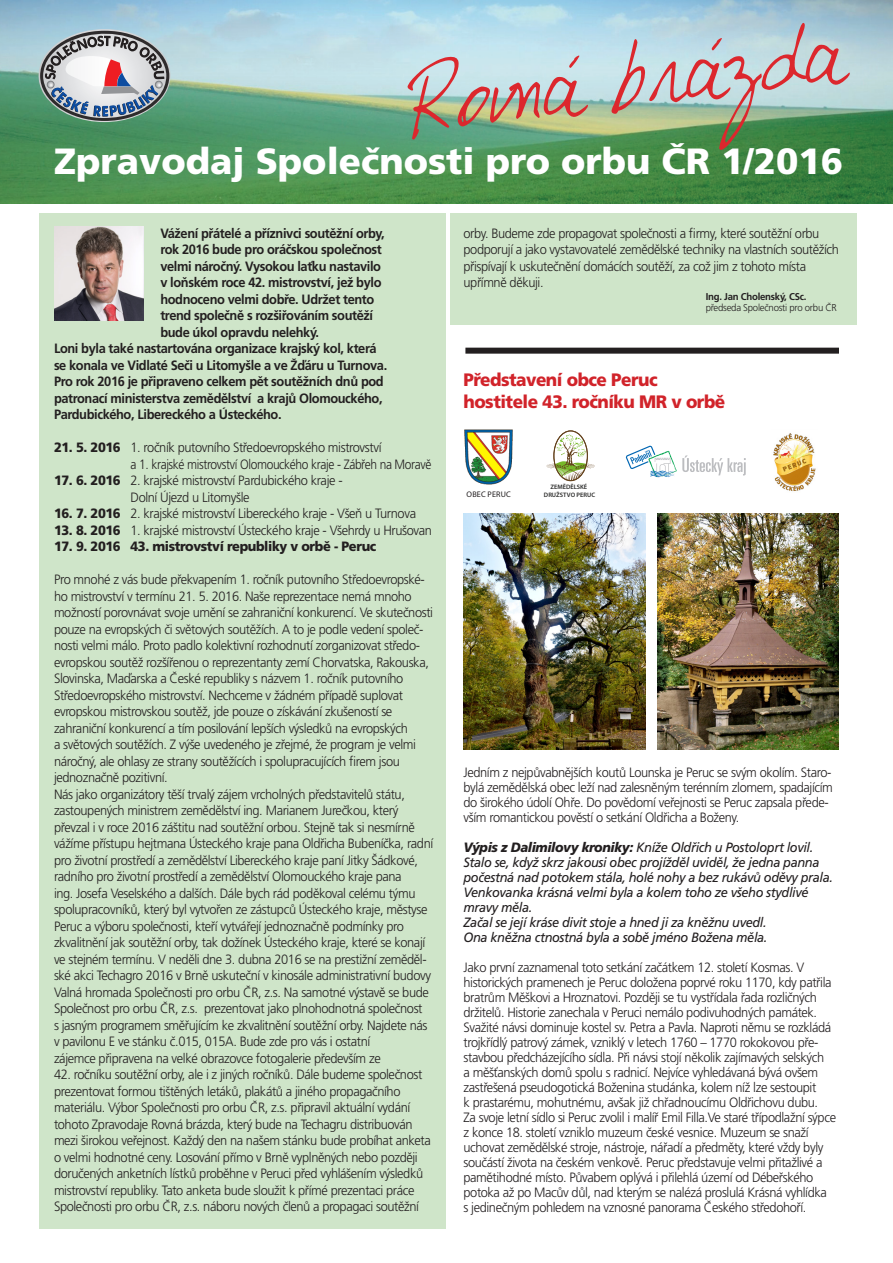
<style>
.page{position:relative;width:893px;height:1263px;background:#fff}
.page>*{position:absolute;margin:0;border:0;box-sizing:border-box;transform-origin:0 0}
.t1{font:73.2px "DJB My Boyfriend's Handwriting";color:#dc272d}
.t2{font:900 36.45px "Frutiger CE";color:#fff}
.t3{font:900 18px "Frutiger CE";letter-spacing:-.03em;color:#d1232a;scale:.95 1}
.t4{font:300 13.5px/16.5px "Frutiger CE";letter-spacing:-.03em;color:#231f20;scale:.95 1}
.t5{font:700 13.5px "Frutiger CE";letter-spacing:-.03em;color:#231f20;scale:.95 1}
.t6{font:italic 13.5px/15px "Frutiger CE";letter-spacing:-.03em;color:#231f20;scale:.95 1}
.t7{font:300 13.5px "Frutiger CE";letter-spacing:-.03em;color:#231f20;scale:.89 1}
.t8{font:900 13.5px "Frutiger CE";letter-spacing:-.03em;color:#231f20;scale:.95 1}
.t9{font:300 9.9px "Frutiger CE";letter-spacing:-.025em;color:#231f20}
.t10{font:700 9.9px "Frutiger CE";letter-spacing:-.025em;color:#231f20}
.t11{font:8.1px "Myriad Pro";letter-spacing:.02em;color:#231f20}
.t12{font:600 6.45px "Myriad Pro";color:#2a2a29}
.s1{font-weight:900}
</style>
<div class="page">
<div style="left:39px;top:213px;width:407px;height:1016px;background:#cfe5c9"></div>
<div style="left:450px;top:213px;width:407px;height:112px;background:#cfe5c9"></div>
<img style="left:0;top:0;width:893px;height:204px">
<svg style="left:36px;top:29px;width:137px;height:93px;background:#9ea9ac"></svg>
<img style="left:54px;top:226px;width:89px;height:95px">
<div style="left:465px;top:348px;width:374px;height:6px;background:#231f20"></div>
<div style="left:554px;top:431px;width:33px;height:50px;border:1px solid #64421c;border-radius:50%"></div>
<svg style="left:546px;top:435px;width:49px;height:46px"></svg>
<img style="left:464px;top:430px;width:49px;height:55px">
<img style="left:463px;top:513px;width:182px;height:237px">
<img style="left:657px;top:513px;width:182px;height:237px">
<svg style="left:626px;top:445px;width:120px;height:33px"></svg>
<img style="left:773px;top:433px;width:43px;height:58px">
<p class="t1" style="left:404px;top:64px;width:438px;rotate:-7deg">Rovná brázda</p>
<p class="t2" style="left:54px;top:141px;width:790px">Zpravodaj Společnosti pro orbu ČR 1/2016</p>
<p class="t5" style="left:160px;top:225px;width:238px">Vážení přátelé a příznivci soutěžní orby,</p>
<p class="t5" style="left:160px;top:242px;width:235px">rok 2016 bude pro oráčskou společnost</p>
<p class="t5" style="left:160px;top:258px;width:234px">velmi náročný. Vysokou laťku nastavilo</p>
<p class="t5" style="left:160px;top:275px;width:234px">v loňském roce 42. mistrovství, jež bylo</p>
<p class="t5" style="left:160px;top:291px;width:227px">hodnoceno velmi dobře. Udržet tento</p>
<p class="t5" style="left:160px;top:308px;width:225px">trend společně s rozšiřováním soutěží</p>
<p class="t5" style="left:160px;top:324px;width:169px">bude úkol opravdu nelehký.</p>
<p class="t5" style="left:54px;top:341px;width:341px">Loni byla také nastartována organizace krajský kol, která</p>
<p class="t5" style="left:54px;top:357px;width:352px">se konala ve Vidlaté Seči u Litomyšle a ve Žďáru u Turnova.</p>
<p class="t5" style="left:54px;top:374px;width:349px">Pro rok 2016 je připraveno celkem pět soutěžních dnů pod</p>
<p class="t5" style="left:54px;top:390px;width:347px">patronací ministerstva zemědělství a krajů Olomouckého,</p>
<p class="t5" style="left:54px;top:407px;width:241px">Pardubického, Libereckého a Ústeckého.</p>
<p class="t4" style="left:54px;top:439px;width:346px"><span class="s1">21. 5. 2016</span> 1. ročník putovního Středoevropského mistrovství</p>
<p class="t7" style="left:130px;top:456px;width:340px">a 1. krajské mistrovství Olomouckého kraje - Zábřeh na Moravě</p>
<p class="t4" style="left:54px;top:472px;width:305px"><span class="s1">17. 6. 2016</span> 2. krajské mistrovství Pardubického kraje -</p>
<p class="t4" style="left:131px;top:489px;width:127px">Dolní Újezd u Litomyšle</p>
<p class="t4" style="left:54px;top:505px;width:383px"><span class="s1">16. 7. 2016</span> 2. krajské mistrovství Libereckého kraje - Všeň u Turnova</p>
<p class="t4" style="left:54px;top:522px;width:399px"><span class="s1">13. 8. 2016</span> 1. krajské mistrovství Ústeckého kraje - Všehrdy u Hrušovan</p>
<p class="t8" style="left:54px;top:539px;width:341px">17. 9. 2016 43. mistrovství republiky v orbě - Peruc</p>
<p class="t4" style="left:54px;top:571px;width:401px">Pro mnohé z vás bude překvapením 1. ročník putovního Středoevropské&shy;ho mistrovství v termínu 21. 5. 2016. Naše reprezentace nemá mnoho možností porovnávat svoje umění se zahraniční konkurencí. Ve skutečnosti pouze na evropských či světových soutěžích. A to je podle vedení společ&shy;nosti velmi málo. Proto padlo kolektivní rozhodnutí zorganizovat středo&shy;evropskou soutěž rozšířenou o reprezentanty zemí Chorvatska, Rakouska, Slovinska, Maďarska a České republiky s názvem 1. ročník putovního Středoevropského mistrovství. Nechceme v žádném případě suplovat</p>
<p class="t4" style="left:54px;top:703px;width:358px">evropskou mistrovskou soutěž, jde pouze o získávání zkušeností se</p>
<p class="t4" style="left:54px;top:720px;width:374px">zahraniční konkurencí a tím posilování lepších výsledků na evropských</p>
<p class="t4" style="left:54px;top:736px;width:383px">a světových soutěžích. Z výše uvedeného je zřejmé, že program je velmi náročný, ale ohlasy ze strany soutěžících i spolupracujících firem jsou jednoznačně pozitivní.</p>
<p class="t4" style="left:54px;top:786px;width:371px">Nás jako organizátory těší trvalý zájem vrcholných představitelů státu,</p>
<p class="t4" style="left:54px;top:802px;width:401px">zastoupených ministrem zemědělství ing. Marianem Jurečkou, který převzal i v roce 2016 záštitu nad soutěžní orbou. Stejně tak si nesmírně vážíme přístupu hejtmana Ústeckého kraje pana Oldřicha Bubeníčka, radní pro životní prostředí a zemědělství Libereckého kraje paní Jitky Šádkové, radního pro životní prostředí a zemědělství Olomouckého kraje pana<br>ing. Josefa Veselského a dalších. Dále bych rád poděkoval celému týmu spolupracovníků, který byl vytvořen ze zástupců Ústeckého kraje, městyse Peruc a výboru společnosti, kteří vytvářejí jednoznačně podmínky pro zkvalitnění jak soutěžní orby, tak dožínek Ústeckého kraje, které se konají ve stejném termínu. V neděli dne 3. dubna 2016 se na prestižní zeměděl&shy;ské akci Techagro 2016 v Brně uskuteční v kinosále administrativní budovy Valná hromada Společnosti pro orbu ČR, z.s. Na samotné výstavě se bude Společnost pro orbu ČR, z.s. prezentovat jako plnohodnotná společnost</p>
<p class="t4" style="left:54px;top:1017px;width:395px">s jasným programem směřujícím ke zkvalitnění soutěžní orby. Najdete nás v pavilonu E ve stánku č.015, 015A. Bude zde pro vás i ostatní</p>
<p class="t4" style="left:54px;top:1050px;width:346px">zájemce připravena na velké obrazovce fotogalerie především ze</p>
<p class="t4" style="left:54px;top:1066px;width:398px">42. ročníku soutěžní orby, ale i z jiných ročníků. Dále budeme společnost prezentovat formou tištěných letáků, plakátů a jiného propagačního materiálu. Výbor Společnosti pro orbu ČR, z.s. připravil aktuální vydání tohoto Zpravodaje Rovná brázda, který bude na Techagru distribuován mezi širokou veřejnost. Každý den na našem stánku bude probíhat anketa o velmi hodnotné ceny. Losování přímo v Brně vyplněných nebo později doručených anketních lístků proběhne v Peruci před vyhlášením výsledků mistrovství republiky. Tato anketa bude sloužit k přímé prezentaci práce Společnosti pro orbu ČR, z.s. náboru nových členů a propagaci soutěžní</p>
<p class="t4" style="left:463px;top:225px;width:376px">orby. Budeme zde propagovat společnosti a firmy, které soutěžní orbu</p>
<p class="t4" style="left:463px;top:241px;width:397px">podporují a jako vystavovatelé zemědělské techniky na vlastních soutěžích přispívají k uskutečnění domácích soutěží, za což jim z tohoto místa upřímně děkuji.</p>
<p class="t10" style="left:706px;top:290px;width:102px">Ing. Jan Cholenský, CSc.</p>
<p class="t9" style="left:706px;top:302px;width:133px">předseda Společnosti pro orbu ČR</p>
<p class="t3" style="left:463px;top:370px;width:206px">Představení obce Peruc</p>
<p class="t3" style="left:463px;top:391px;width:277px">hostitele 43. ročníku MR v orbě</p>
<p class="t12" style="left:550px;top:483px;width:38px">ZEMĚDĚLSKÉ</p>
<p class="t11" style="left:467px;top:489px;width:46px">OBEC PERUC</p>
<p class="t12" style="left:544px;top:490px;width:53px">DRUŽSTVO PERUC</p>
<p class="t4" style="left:463px;top:765px;width:390px;line-height:15px">Jedním z nejpůvabnějších koutů Lounska je Peruc se svým okolím. Staro&shy;bylá zemědělská obec leží nad zalesněným terénním zlomem, spadajícím do širokého údolí Ohře. Do povědomí veřejnosti se Peruc zapsala přede&shy;vším romantickou pověstí o setkání Oldřicha a Boženy.</p>
<p class="t6" style="left:463px;top:840px;width:391px"><span class="s1">Výpis z Dalimilovy kroniky:</span> Kníže Oldřich u Postoloprt lovil.<br>Stalo se, když skrz jakousi obec projížděl uviděl, že jedna panna počestná nad potokem stála, holé nohy a bez rukávů oděvy prala.</p>
<p class="t6" style="left:463px;top:885px;width:365px">Venkovanka krásná velmi byla a kolem toho ze všeho stydlivé mravy měla.</p>
<p class="t6" style="left:463px;top:915px;width:321px">Začal se její kráse divit stoje a hned ji za kněžnu uvedl.</p>
<p class="t6" style="left:463px;top:930px;width:322px">Ona kněžna ctnostná byla a sobě jméno Božena měla.</p>
<p class="t4" style="left:463px;top:960px;width:389px;line-height:15px">Jako první zaznamenal toto setkání začátkem 12. století Kosmas. V historických pramenech je Peruc doložena poprvé roku 1170, kdy patřila bratrům Měškovi a Hroznatovi. Později se tu vystřídala řada rozličných držitelů. Historie zanechala v Peruci nemálo podivuhodných památek.<br>Svažité návsi dominuje kostel sv. Petra a Pavla. Naproti němu se rozkládá trojkřídlý patrový zámek, vzniklý v letech 1760 – 1770 rokokovou pře&shy;stavbou předcházejícího sídla. Při návsi stojí několik zajímavých selských a měšťanských domů spolu s radnicí. Nejvíce vyhledávaná bývá ovšem zastřešená pseudogotická Boženina studánka, kolem níž lze sestoupit<br>k prastarému, mohutnému, avšak již chřadnoucímu Oldřichovu dubu.</p>
<p class="t4" style="left:463px;top:1110px;width:394px;line-height:15px">Za svoje letní sídlo si Peruc zvolil i malíř Emil Filla.Ve staré třípodlažní sýpce z konce 18. století vzniklo muzeum české vesnice. Muzeum se snaží uchovat zemědělské stroje, nástroje, nářadí a předměty, které vždy byly součástí života na českém venkově. Peruc představuje velmi přitažlivé a pamětihodné místo. Půvabem oplývá i přilehlá území od Débeřského potoka až po Macův důl, nad kterým se nalézá proslulá Krásná vyhlídka<br>s jedinečným pohledem na vznosné panorama Českého středohoří.</p>
</div>
